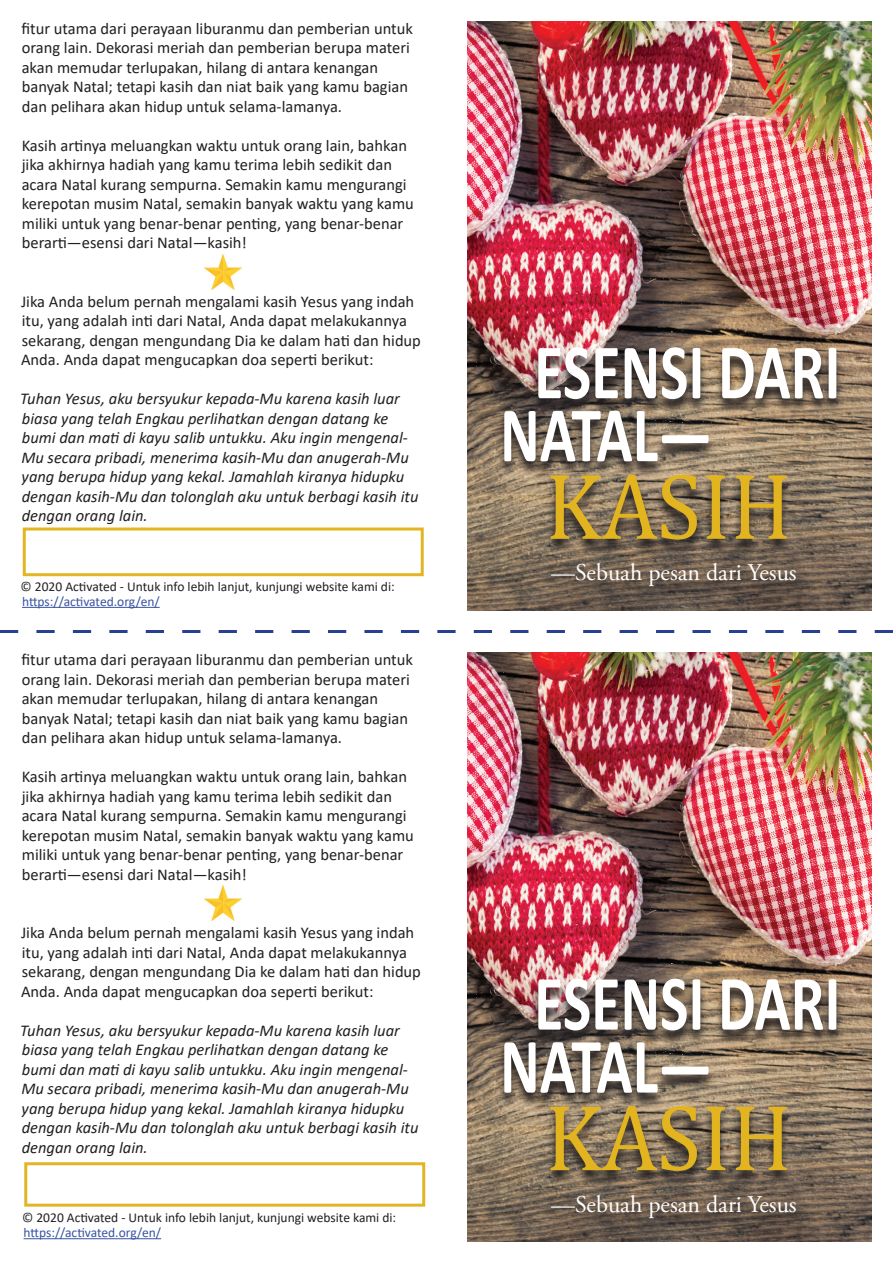
<style>
.page{position:relative;width:893px;height:1263px;background:#fff}
.page>*{position:absolute;margin:0;border:0;box-sizing:border-box;transform-origin:0 0}
.t1{font:95.1px "Cambria";color:#e2b420;scale:.95 1}
.t2{font:700 79.2px/63px "Calibri";color:#fff;scale:.76 1}
.t3{font:24px "Adobe Garamond Pro";color:#fff}
.t4{font:16.5px/19.5px "Calibri";color:#231f20}
.t5{font:italic 16.5px/19.5px "Calibri";color:#231f20}
.t6{font:13.5px "Calibri";color:#231f20}
.t7{font:13.5px "Calibri";letter-spacing:-.005em;color:#3853a3}
</style>
<div class="page">
<img style="left:468px;top:21px;width:404px;height:589px">
<svg style="left:496px;top:348px;width:348px;height:130px;background:#786656"></svg>
<svg style="left:543px;top:476px;width:252px;height:80px;background:#716252"></svg>
<div style="left:544px;top:564px;width:260px;height:39px;background:#231f20;opacity:.98"></div>
<div style="left:23px;top:527px;width:401px;height:49px;border:3px solid #e3b523"></div>
<img style="left:204px;top:254px;width:38px;height:36px">
<img style="left:468px;top:653px;width:404px;height:589px">
<svg style="left:496px;top:979px;width:348px;height:130px;background:#786656"></svg>
<svg style="left:543px;top:1107px;width:252px;height:80px;background:#716353"></svg>
<div style="left:544px;top:1196px;width:260px;height:38px;background:#231f20;opacity:.98"></div>
<img style="left:204px;top:885px;width:38px;height:36px">
<div style="left:24px;top:1162px;width:401px;height:44px;border:3px solid #e3b523"></div>
<svg style="left:0;top:630px;width:893px;height:3px"></svg>
<hr style="left:22px;top:607px;width:138px;height:1px;background:#3853a3">
<hr style="left:24px;top:1238px;width:137px;height:1px;background:#3853a3">
<p class="t4" style="left:22px;top:18px;width:393px">fitur utama dari perayaan liburanmu dan pemberian untuk orang lain. Dekorasi meriah dan pemberian berupa materi akan memudar terlupakan, hilang di antara kenangan banyak Natal; tetapi kasih dan niat baik yang kamu bagian dan pelihara akan hidup untuk selama-lamanya.</p>
<p class="t4" style="left:22px;top:135px;width:394px">Kasih artinya meluangkan waktu untuk orang lain, bahkan jika akhirnya hadiah yang kamu terima lebih sedikit dan acara Natal kurang sempurna. Semakin kamu mengurangi kerepotan musim Natal, semakin banyak waktu yang kamu miliki untuk yang benar-benar penting, yang benar-benar berarti—esensi dari Natal—kasih!</p>
<p class="t4" style="left:21px;top:291px;width:401px">Jika Anda belum pernah mengalami kasih Yesus yang indah itu, yang adalah inti dari Natal, Anda dapat melakukannya sekarang, dengan mengundang Dia ke dalam hati dan hidup Anda. Anda dapat mengucapkan doa seperti berikut:</p>
<p class="t5" style="left:20px;top:388px;width:400px">Tuhan Yesus, aku bersyukur kepada-Mu karena kasih luar biasa yang telah Engkau perlihatkan dengan datang ke bumi dan mati di kayu salib untukku. Aku ingin mengenal-Mu secara pribadi, menerima kasih-Mu dan anugerah-Mu yang berupa hidup yang kekal. Jamahlah kiranya hidupku dengan kasih-Mu dan tolonglah aku untuk berbagi kasih itu dengan orang lain.</p>
<p class="t6" style="left:21px;top:577px;width:376px">© 2020 Activated - Untuk info lebih lanjut, kunjungi website kami di:</p>
<p class="t7" style="left:22px;top:592px;width:139px">https://activated.org/en/</p>
<p class="t4" style="left:22px;top:649px;width:393px">fitur utama dari perayaan liburanmu dan pemberian untuk orang lain. Dekorasi meriah dan pemberian berupa materi akan memudar terlupakan, hilang di antara kenangan banyak Natal; tetapi kasih dan niat baik yang kamu bagian dan pelihara akan hidup untuk selama-lamanya.</p>
<p class="t4" style="left:22px;top:766px;width:394px">Kasih artinya meluangkan waktu untuk orang lain, bahkan jika akhirnya hadiah yang kamu terima lebih sedikit dan acara Natal kurang sempurna. Semakin kamu mengurangi kerepotan musim Natal, semakin banyak waktu yang kamu miliki untuk yang benar-benar penting, yang benar-benar berarti—esensi dari Natal—kasih!</p>
<p class="t4" style="left:21px;top:922px;width:401px">Jika Anda belum pernah mengalami kasih Yesus yang indah itu, yang adalah inti dari Natal, Anda dapat melakukannya sekarang, dengan mengundang Dia ke dalam hati dan hidup Anda. Anda dapat mengucapkan doa seperti berikut:</p>
<p class="t5" style="left:20px;top:1020px;width:400px">Tuhan Yesus, aku bersyukur kepada-Mu karena kasih luar biasa yang telah Engkau perlihatkan dengan datang ke bumi dan mati di kayu salib untukku. Aku ingin mengenal-Mu secara pribadi, menerima kasih-Mu dan anugerah-Mu yang berupa hidup yang kekal. Jamahlah kiranya hidupku dengan kasih-Mu dan tolonglah aku untuk berbagi kasih itu dengan orang lain.</p>
<p class="t6" style="left:22px;top:1208px;width:376px">© 2020 Activated - Untuk info lebih lanjut, kunjungi website kami di:</p>
<p class="t7" style="left:24px;top:1223px;width:139px">https://activated.org/en/</p>
<h2 class="t2" style="left:500px;top:339px;width:449px;text-indent:34px">ESENSI DARI<br>NATAL—</h2>
<h1 class="t1" style="left:545px;top:450px;width:262px">KASIH</h1>
<h3 class="t3" style="left:551px;top:558px;width:247px">—Sebuah pesan dari Yesus</h3>
<h2 class="t2" style="left:500px;top:971px;width:449px;text-indent:34px">ESENSI DARI<br>NATAL—</h2>
<h1 class="t1" style="left:545px;top:1082px;width:262px">KASIH</h1>
<h3 class="t3" style="left:551px;top:1189px;width:247px">—Sebuah pesan dari Yesus</h3>
</div>
